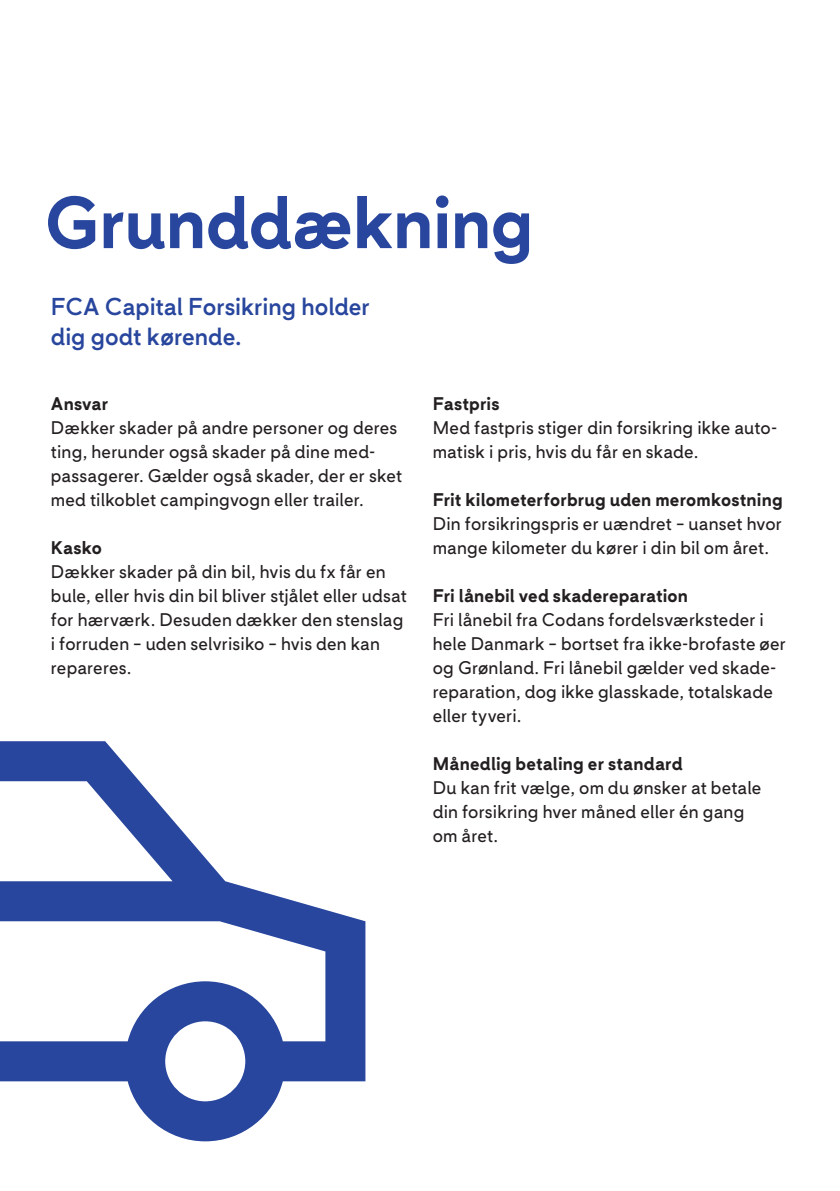
<style>
.page{position:relative;width:840px;height:1191px;background:#fff}
.page>*{position:absolute;margin:0;border:0;box-sizing:border-box;transform-origin:0 0}
.t1{font:700 72px "Codan";letter-spacing:-.01em;color:#28469d}
.t2{font:500 24px/30px "Codan";letter-spacing:-.005em;color:#28469d}
.t3{font:18px/24px "Codan";letter-spacing:.01em;color:#231f20}
.t4{font:700 18px "Codan";letter-spacing:.01em;color:#231f20}
</style>
<div class="page">
<svg style="left:0;top:741px;width:365px;height:400px"></svg>
<p class="t1" style="left:44px;top:180px;width:490px">Grunddækning</p>
<p class="t2" style="left:51px;top:291px;width:320px">FCA Capital Forsikring holder dig godt kørende.</p>
<p class="t4" style="left:51px;top:393px;width:59px">Ansvar</p>
<p class="t3" style="left:51px;top:415px;width:352px">Dækker skader på andre personer og deres ting, herunder også skader på dine med&shy;passagerer. Gælder også skader, der er sket med tilkoblet campingvogn eller trailer.</p>
<p class="t4" style="left:51px;top:537px;width:53px">Kasko</p>
<p class="t3" style="left:51px;top:559px;width:357px">Dækker skader på din bil, hvis du fx får en bule, eller hvis din bil bliver stjålet eller udsat for hærværk. Desuden dækker den stenslag i forruden – uden selvrisiko – hvis den kan repareres.</p>
<p class="t4" style="left:432px;top:393px;width:68px">Fastpris</p>
<p class="t3" style="left:432px;top:415px;width:346px">Med fastpris stiger din forsikring ikke auto&shy;matisk i pris, hvis du får en skade.</p>
<p class="t4" style="left:432px;top:489px;width:351px">Frit kilometerforbrug uden meromkostning</p>
<p class="t3" style="left:432px;top:511px;width:350px">Din forsikringspris er uændret – uanset hvor mange kilometer du kører i din bil om året.</p>
<p class="t4" style="left:432px;top:585px;width:257px">Fri lånebil ved skadereparation</p>
<p class="t3" style="left:432px;top:607px;width:354px">Fri lånebil fra Codans fordelsværksteder i hele Danmark – bortset fra ikke-brofaste øer og Grønland. Fri lånebil gælder ved skade&shy;reparation, dog ikke glasskade, totalskade eller tyveri.</p>
<p class="t4" style="left:432px;top:753px;width:251px">Månedlig betaling er standard</p>
<p class="t3" style="left:432px;top:775px;width:330px">Du kan frit vælge, om du ønsker at betale din forsikring hver måned eller én gang om året.</p>
</div>
